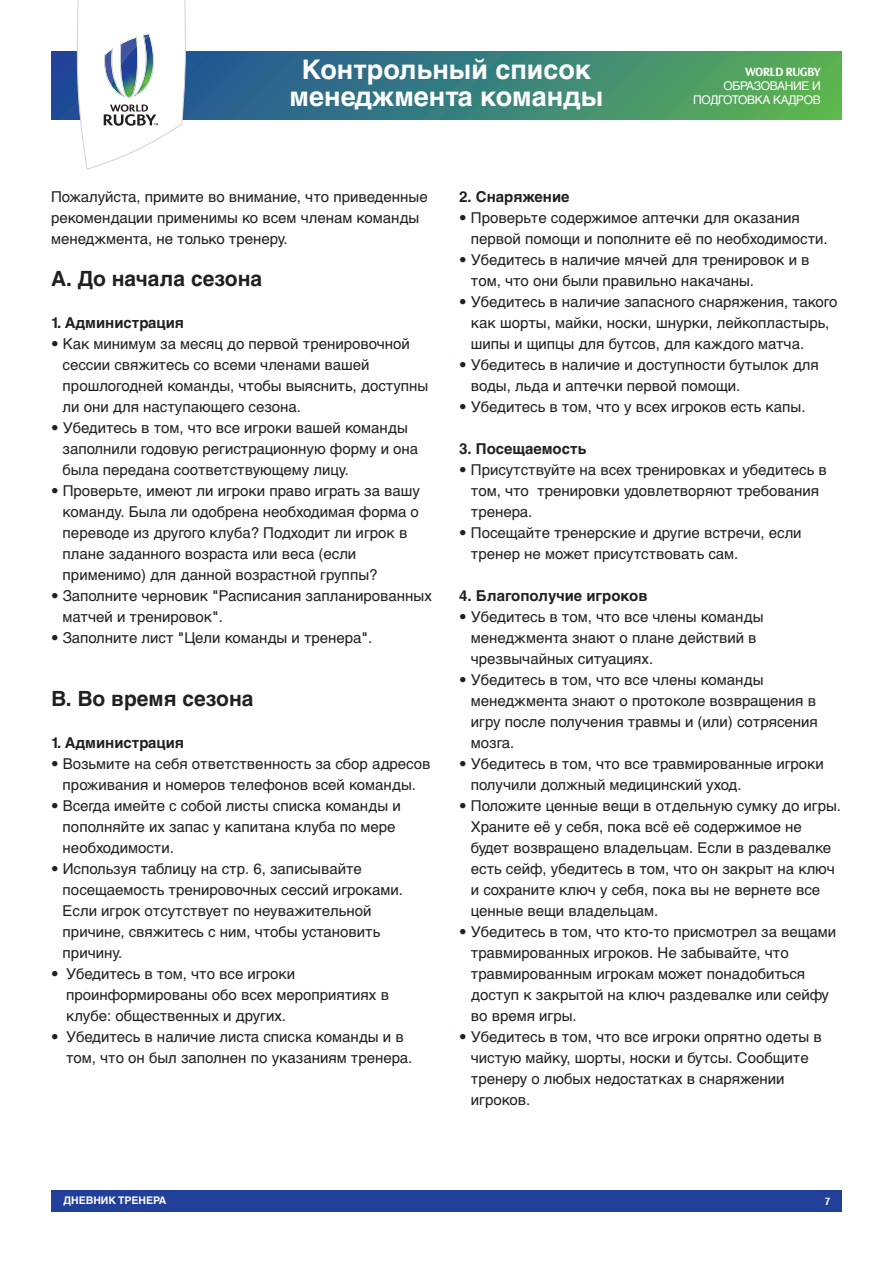
<style>
.page{position:relative;width:893px;height:1263px;background:#fff}
.page>*{position:absolute;margin:0;border:0;box-sizing:border-box;transform-origin:0 0}
.t1{font:700 27px/27px "Helvetica Cyr";color:#fff;text-align:center}
.t2{font:700 21px "Helvetica Cyr";color:#231f20}
.t3{font:15px/21px "Helvetica Cyr Upright";color:#231f20}
.t4{font:700 15px "Helvetica Cyr";color:#231f20}
.t5{font:12px/14.4px "Helvetica Cyr Upright";letter-spacing:-.03em;color:#fff;text-align:right}
.t6{font:700 12px "FS Blake";letter-spacing:-.03em;color:#fff}
.t7{font:700 10.5px "Helvetica Cyr";color:#fff}
.t8{font:700 10.5px "FS Blake";color:#fff}
</style>
<div class="page">
<svg style="left:51px;top:51px;width:791px;height:68px;background:#3c8178"></svg>
<svg style="left:77px;top:0;width:109px;height:170px"></svg>
<div style="left:51px;top:1191px;width:791px;height:21px;background:#223f99"></div>
<h1 class="t1" style="left:290px;top:58px;width:315px">Контрольный список менеджмента команды</h1>
<p class="t6" style="left:745px;top:67px;width:77px">WORLD RUGBY</p>
<p class="t5" style="left:693px;top:79px;width:129px">ОБРАЗОВАНИЕ И<br>ПОДГОТОВКА КАДРОВ</p>
<p class="t3" style="left:51px;top:188px;width:378px">Пожалуйста, примите во внимание, что приведенные рекомендации применимы ко всем членам команды менеджмента, не только тренеру.</p>
<h2 class="t2" style="left:51px;top:271px;width:213px">А. До начала сезона</h2>
<p class="t4" style="left:51px;top:317px;width:135px">1. Администрация</p>
<p class="t3" style="left:63px;top:335px;width:367px;text-indent:-12px">• Как минимум за месяц до первой тренировочной сессии свяжитесь со всеми членами вашей прошлогодней команды, чтобы выяснить, доступны ли они для наступающего сезона.</p>
<p class="t3" style="left:63px;top:419px;width:357px;text-indent:-12px">• Убедитесь в том, что все игроки вашей команды заполнили годовую регистрационную форму и она была передана соответствующему лицу.</p>
<p class="t3" style="left:63px;top:482px;width:359px;text-indent:-12px">• Проверьте, имеют ли игроки право играть за вашу команду. Была ли одобрена необходимая форма о переводе из другого клуба? Подходит ли игрок в плане заданного возраста или веса (если применимо) для данной возрастной группы?</p>
<p class="t3" style="left:63px;top:587px;width:371px;text-indent:-12px">• Заполните черновик "Расписания запланированных матчей и тренировок".</p>
<p class="t3" style="left:51px;top:629px;width:323px">• Заполните лист "Цели команды и тренера".</p>
<h2 class="t2" style="left:51px;top:691px;width:204px">B. Во время сезона</h2>
<p class="t4" style="left:51px;top:737px;width:135px">1. Администрация</p>
<p class="t3" style="left:51px;top:755px;width:381px;text-align:center">• Возьмите на себя ответственность за сбор адресов проживания и номеров телефонов всей команды.</p>
<p class="t3" style="left:63px;top:797px;width:340px;text-indent:-12px">• Всегда имейте с собой листы списка команды и пополняйте их запас у капитана клуба по мере необходимости.</p>
<p class="t3" style="left:63px;top:860px;width:342px;text-indent:-12px">• Используя таблицу на стр. 6, записывайте посещаемость тренировочных сессий игроками.<br>Если игрок отсутствует по неуважительной причине, свяжитесь с ним, чтобы установить причину.</p>
<p class="t3" style="left:66px;top:965px;width:324px;text-indent:-15px">• Убедитесь в том, что все игроки проинформированы обо всех мероприятиях в клубе: общественных и других.</p>
<p class="t3" style="left:66px;top:1028px;width:348px;text-indent:-15px">• Убедитесь в наличие листа списка команды и в том, что он был заполнен по указаниям тренера.</p>
<p class="t4" style="left:459px;top:191px;width:112px">2. Снаряжение</p>
<p class="t3" style="left:471px;top:209px;width:358px;text-indent:-12px">• Проверьте содержимое аптечки для оказания первой помощи и пополните её по необходимости.</p>
<p class="t3" style="left:471px;top:251px;width:340px;text-indent:-12px">• Убедитесь в наличие мячей для тренировок и в том, что они были правильно накачаны.</p>
<p class="t3" style="left:471px;top:293px;width:368px;text-indent:-12px">• Убедитесь в наличие запасного снаряжения, такого как шорты, майки, носки, шнурки, лейкопластырь, шипы и щипцы для бутсов, для каждого матча.</p>
<p class="t3" style="left:471px;top:356px;width:349px;text-indent:-12px">• Убедитесь в наличие и доступности бутылок для воды, льда и аптечки первой помощи.</p>
<p class="t3" style="left:459px;top:398px;width:348px">• Убедитесь в том, что у всех игроков есть капы.</p>
<p class="t4" style="left:459px;top:443px;width:129px">3. Посещаемость</p>
<p class="t3" style="left:471px;top:461px;width:357px;text-indent:-12px">• Присутствуйте на всех тренировках и убедитесь в том, что тренировки удовлетворяют требования тренера.</p>
<p class="t3" style="left:471px;top:524px;width:332px;text-indent:-12px">• Посещайте тренерские и другие встречи, если тренер не может присутствовать сам.</p>
<p class="t4" style="left:459px;top:590px;width:190px">4. Благополучие игроков</p>
<p class="t3" style="left:471px;top:608px;width:294px;text-indent:-12px">• Убедитесь в том, что все члены команды менеджмента знают о плане действий в чрезвычайных ситуациях.</p>
<p class="t3" style="left:471px;top:671px;width:349px;text-indent:-12px">• Убедитесь в том, что все члены команды менеджмента знают о протоколе возвращения в игру после получения травмы и (или) сотрясения мозга.</p>
<p class="t3" style="left:471px;top:755px;width:355px;text-indent:-12px">• Убедитесь в том, что все травмированные игроки получили должный медицинский уход.</p>
<p class="t3" style="left:471px;top:797px;width:372px;text-indent:-12px">• Положите ценные вещи в отдельную сумку до игры.<br>Храните её у себя, пока всё её содержимое не будет возвращено владельцам. Если в раздевалке есть сейф, убедитесь в том, что он закрыт на ключ и сохраните ключ у себя, пока вы не вернете все ценные вещи владельцам.</p>
<p class="t3" style="left:471px;top:923px;width:367px;text-indent:-12px">• Убедитесь в том, что кто-то присмотрел за вещами травмированных игроков. Не забывайте, что травмированным игрокам может понадобиться доступ к закрытой на ключ раздевалке или сейфу во время игры.</p>
<p class="t3" style="left:471px;top:1028px;width:352px;text-indent:-12px">• Убедитесь в том, что все игроки опрятно одеты в чистую майку, шорты, носки и бутсы. Сообщите тренеру о любых недостатках в снаряжении игроков.</p>
<p class="t7" style="left:64px;top:1197px;width:104px">ДНЕВНИК ТРЕНЕРА</p>
<p class="t8" style="left:824px;top:1197px;width:8px">7</p>
</div>
